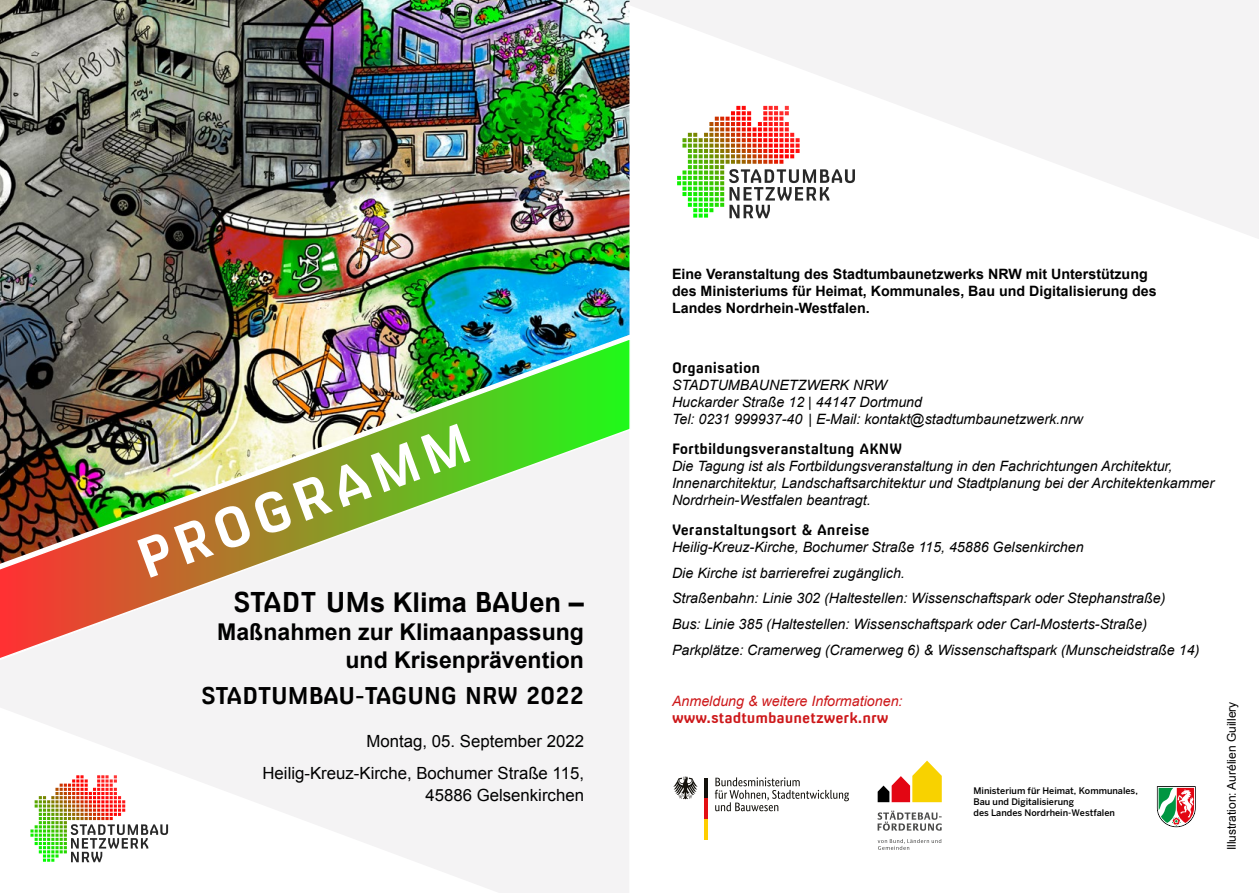
<style>
.page{position:relative;width:1259px;height:893px;background:#fff}
.page>*{position:absolute;margin:0;border:0;box-sizing:border-box;transform-origin:0 0}
.t1{font:53.25px "Milibus Rg";color:#fff}
.t2{font:27.3px "Milibus Rg";letter-spacing:-.03em;color:#000}
.t3{font:700 23.1px/27.8px "Arial";color:#000;text-align:right}
.t4{font:23.1px "Milibus Rg";color:#000}
.t5{font:16.8px/32.5px "Arial";color:#000;text-align:right}
.t6{font:italic 14.25px/17.1px "Arial";color:#000}
.t7{font:700 14.25px/17.1px "Arial";color:#000}
.t8{font:14.25px "Milibus Rg";color:#000}
.t9{font:italic 14.25px "Arial";color:#cd1719}
.t10{font:14.25px "Milibus Rg";color:#cd1719}
.t11{font:12px "Arial";color:#000}
.t12{font:500 9px/10.8px "Benton Sans";color:#000}
.s1{font-family:"Arial";font-weight:700}
</style>
<div class="page">
<svg style="left:877px;top:761px;width:64px;height:41px"></svg>
<svg style="left:877px;top:839px;width:64px;height:11px"></svg>
<svg style="left:877px;top:811px;width:64px;height:20px"></svg>
<svg style="left:673px;top:777px;width:24px;height:22px"></svg>
<hr style="left:704px;top:778px;width:3px;height:20px;background:#13110c">
<hr style="left:704px;top:798px;width:3px;height:21px;background:#e31013">
<hr style="left:704px;top:819px;width:3px;height:21px;background:#ffce00">
<svg style="left:715px;top:777px;width:134px;height:34px"></svg>
<svg style="left:629px;top:0;width:630px;height:239px;fill:#f4f3f4"></svg>
<img style="left:0;top:0;width:629px;height:337px">
<svg style="left:0;top:664px;width:629px;height:229px"></svg>
<img style="left:0;top:337px;width:630px;height:327px">
<svg style="left:1157px;top:786px;width:38px;height:41px"></svg>
<h1 class="t1" style="left:129px;top:531px;width:351px;rotate:-20deg">PROGRAMM</h1>
<h2 class="t2" style="left:233px;top:586px;width:353px">STADT UM<span class="s1">s Klima</span> BAU<span class="s1">en –</span></h2>
<h3 class="t3" style="left:217px;top:619px;width:368px">Maßnahmen zur Klimaanpassung und Krisenprävention</h3>
<h3 class="t4" style="left:201px;top:681px;width:385px">STADTUMBAU-TAGUNG NRW 2022</h3>
<p class="t5" style="left:262px;top:725px;width:323px">Montag, 05. September 2022<br>Heilig-Kreuz-Kirche, Bochumer Straße 115,</p>
<p class="t5" style="left:425px;top:779px;width:160px">45886 Gelsenkirchen</p>
<p class="t7" style="left:672px;top:266px;width:486px">Eine Veranstaltung des Stadtumbaunetzwerks NRW mit Unterstützung des Ministeriums für Heimat, Kommunales, Bau und Digitalisierung des<br>Landes Nordrhein-Westfalen.</p>
<p class="t8" style="left:672px;top:359px;width:90px">Organisation</p>
<p class="t6" style="left:672px;top:376px;width:413px">STADTUMBAUNETZWERK NRW<br>Huckarder Straße 12 | 44147 Dortmund<br>Tel: 0231 999937-40 | E-Mail: kontakt@stadtumbaunetzwerk.nrw</p>
<p class="t8" style="left:672px;top:440px;width:231px">Fortbildungsveranstaltung AKNW</p>
<p class="t6" style="left:672px;top:458px;width:544px">Die Tagung ist als Fortbildungsveranstaltung in den Fachrichtungen Architektur,<br>Innenarchitektur, Landschaftsarchitektur und Stadtplanung bei der Architektenkammer<br>Nordrhein-Westfalen beantragt.</p>
<p class="t8" style="left:672px;top:521px;width:199px">Veranstaltungsort &amp; Anreise</p>
<p class="t6" style="left:672px;top:534px;width:529px;line-height:25.7px">Heilig-Kreuz-Kirche, Bochumer Straße 115, 45886 Gelsenkirchen<br>Die Kirche ist barrierefrei zugänglich.<br>Straßenbahn: Linie 302 (Haltestellen: Wissenschaftspark oder Stephanstraße)<br>Bus: Linie 385 (Haltestellen: Wissenschaftspark oder Carl-Mosterts-Straße)<br>Parkplätze: Cramerweg (Cramerweg 6) &amp; Wissenschaftspark (Munscheidstraße 14)</p>
<p class="t9" style="left:672px;top:692px;width:232px">Anmeldung &amp; weitere Informationen:</p>
<p class="t10" style="left:672px;top:709px;width:218px">www.stadtumbaunetzwerk.nrw</p>
<p class="t12" style="left:973px;top:785px;width:166px">Ministerium für Heimat, Kommunales,<br>Bau und Digitalisierung<br>des Landes Nordrhein-Westfalen</p>
<p class="t12" style="left:972px;top:786px;width:141px">Bau und Digitalisierung<br>des Landes Nordrhein-Westfalen</p>
<p class="t11" style="left:1223px;top:850px;width:150px;rotate:-90deg">Illustration: Aurélien Guillery</p>
</div>
